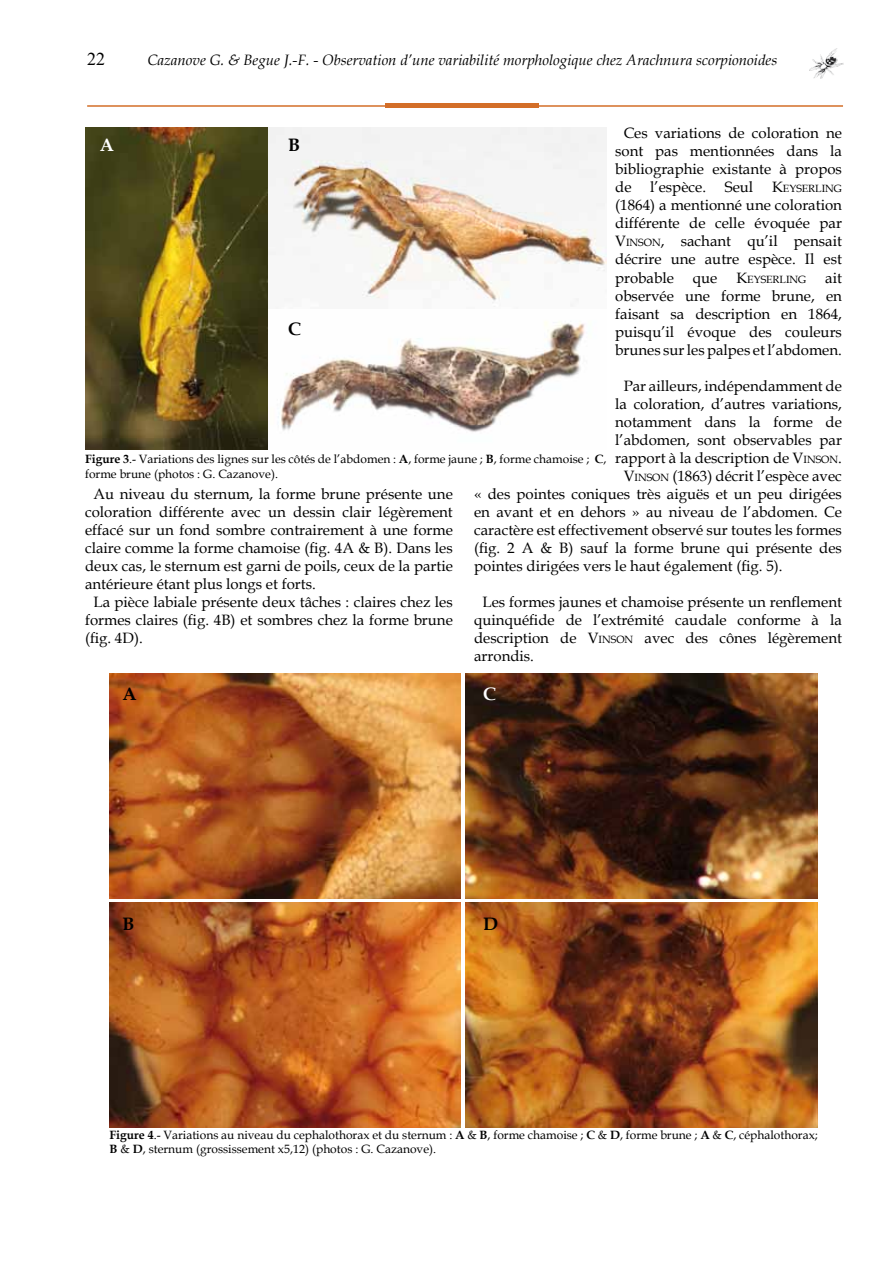
<style>
.page{position:relative;width:893px;height:1263px;background:#fff}
.page>*{position:absolute;margin:0;border:0;box-sizing:border-box;transform-origin:0 0}
.t1{font:700 18px "Book Antiqua";color:#000}
.t2{font:18px "Times New Roman";color:#000}
.t3{font:700 18px "Book Antiqua";color:#fff}
.t4{font:15px/18px "Book Antiqua";color:#000;text-align:justify}
.t5{font:italic 15px "Book Antiqua";color:#000}
.t6{font:12px/14.4px "Book Antiqua";color:#000}
.t7{font:10.5px "Book Antiqua";color:#000}
.s1{font-weight:700}
.s2{font-style:inherit}
.s3{font-size:10.5px}
.s4{font-size:15px}
</style>
<div class="page">
<img style="left:809px;top:48px;width:34px;height:31px">
<hr style="left:87px;top:105px;width:756px;height:2px;background:#d36e28">
<hr style="left:386px;top:104px;width:153px;height:4px;background:#d36e28">
<img style="left:85px;top:128px;width:184px;height:321px">
<img style="left:278px;top:321px;width:307px;height:111px">
<img style="left:269px;top:128px;width:338px;height:179px">
<img style="left:466px;top:673px;width:352px;height:225px">
<img style="left:109px;top:673px;width:352px;height:225px">
<img style="left:466px;top:902px;width:352px;height:225px">
<img style="left:109px;top:902px;width:352px;height:225px">
<p class="t2" style="left:87px;top:46px;width:19px">22</p>
<p class="t5" style="left:148px;top:50px;width:631px">Cazanove G. &amp; Begue J.-F. - Observation d’une variabilité morphologique chez Arachnura scorpionoides</p>
<p class="t3" style="left:100px;top:132px;width:16px">A</p>
<p class="t1" style="left:288px;top:132px;width:14px">B</p>
<p class="t1" style="left:288px;top:317px;width:14px">C</p>
<p class="t6" style="left:85px;top:452px;width:523px"><span class="s1">Figure 3</span>.- Variations des lignes sur les côtés de l’abdomen : <span class="s1">A</span>, forme jaune ; <span class="s1">B</span>, forme chamoise ; <span class="s1">C</span>, forme brune (photos : G. Cazanove).</p>
<p class="t4" style="left:615px;top:124px;width:228px;text-indent:9px">Ces variations de coloration ne sont pas mentionnées dans la bibliographie existante à propos de l’espèce. Seul <span class="s2">K</span><span class="s3">EYSERLING </span>(1864) a mentionné une coloration différente de celle évoquée par <span class="s2">V</span><span class="s3">INSON</span>, sachant qu’il pensait décrire une autre espèce. Il est probable</p>
<p class="t4" style="left:693px;top:268px;width:26px">que</p>
<p class="t7" style="left:736px;top:272px;width:71px"><span class="s4">K</span>EYSERLING</p>
<p class="t4" style="left:615px;top:268px;width:228px;text-indent:210px">ait observée une forme brune, en faisant sa description en 1864, puisqu’il évoque des couleurs brunes sur les palpes et l’abdomen.</p>
<p class="t4" style="left:615px;top:376px;width:228px;text-align:center">Par ailleurs, indépendamment de la coloration, d’autres variations, notamment dans la forme de l’abdomen, sont observables par rapport à la description de <span class="s2">V</span><span class="s3">INSON</span>.<br><span class="s2">V</span><span class="s3">INSON</span> (1863) décrit l’espèce avec</p>
<p class="t4" style="left:94px;top:485px;width:361px">Au niveau du sternum, la forme brune présente une</p>
<p class="t4" style="left:85px;top:503px;width:369px">coloration différente avec un dessin clair légèrement</p>
<p class="t4" style="left:85px;top:521px;width:369px">effacé sur un fond sombre contrairement à une forme</p>
<p class="t4" style="left:85px;top:539px;width:369px">claire comme la forme chamoise (fig. 4A &amp; B). Dans les</p>
<p class="t4" style="left:85px;top:557px;width:369px">deux cas, le sternum est garni de poils, ceux de la partie</p>
<p class="t4" style="left:85px;top:575px;width:232px">antérieure étant plus longs et forts.</p>
<p class="t4" style="left:94px;top:593px;width:361px">La pièce labiale présente deux tâches : claires chez les</p>
<p class="t4" style="left:85px;top:611px;width:369px">formes claires (fig. 4B) et sombres chez la forme brune</p>
<p class="t4" style="left:85px;top:629px;width:59px">(fig. 4D).</p>
<p class="t1" style="left:122px;top:681px;width:16px">A</p>
<p class="t4" style="left:474px;top:485px;width:369px">« des pointes coniques très aiguës et un peu dirigées en avant et en dehors » au niveau de l’abdomen. Ce caractère est effectivement observé sur toutes les formes (fig. 2 A &amp; B) sauf la forme brune qui présente des pointes dirigées vers le haut également (fig. 5).</p>
<p class="t4" style="left:474px;top:593px;width:369px;text-indent:9px">Les formes jaunes et chamoise présente un renflement quinquéfide de l’extrémité caudale conforme à la description de <span class="s2">V</span><span class="s3">INSON</span> avec des cônes légèrement arrondis.</p>
<p class="t3" style="left:483px;top:681px;width:14px">C</p>
<p class="t1" style="left:122px;top:912px;width:14px">B</p>
<p class="t1" style="left:483px;top:912px;width:16px">D</p>
<p class="t6" style="left:109px;top:1127px;width:710px"><span class="s1">Figure 4</span>.- Variations au niveau du cephalothorax et du sternum : <span class="s1">A</span> &amp; <span class="s1">B</span>, forme chamoise ; <span class="s1">C</span> &amp; <span class="s1">D</span>, forme brune ; <span class="s1">A</span> &amp; <span class="s1">C</span>, céphalothorax;<br><span class="s1">B</span> &amp; <span class="s1">D</span>, sternum (grossissement x5,12) (photos : G. Cazanove).</p>
</div>
